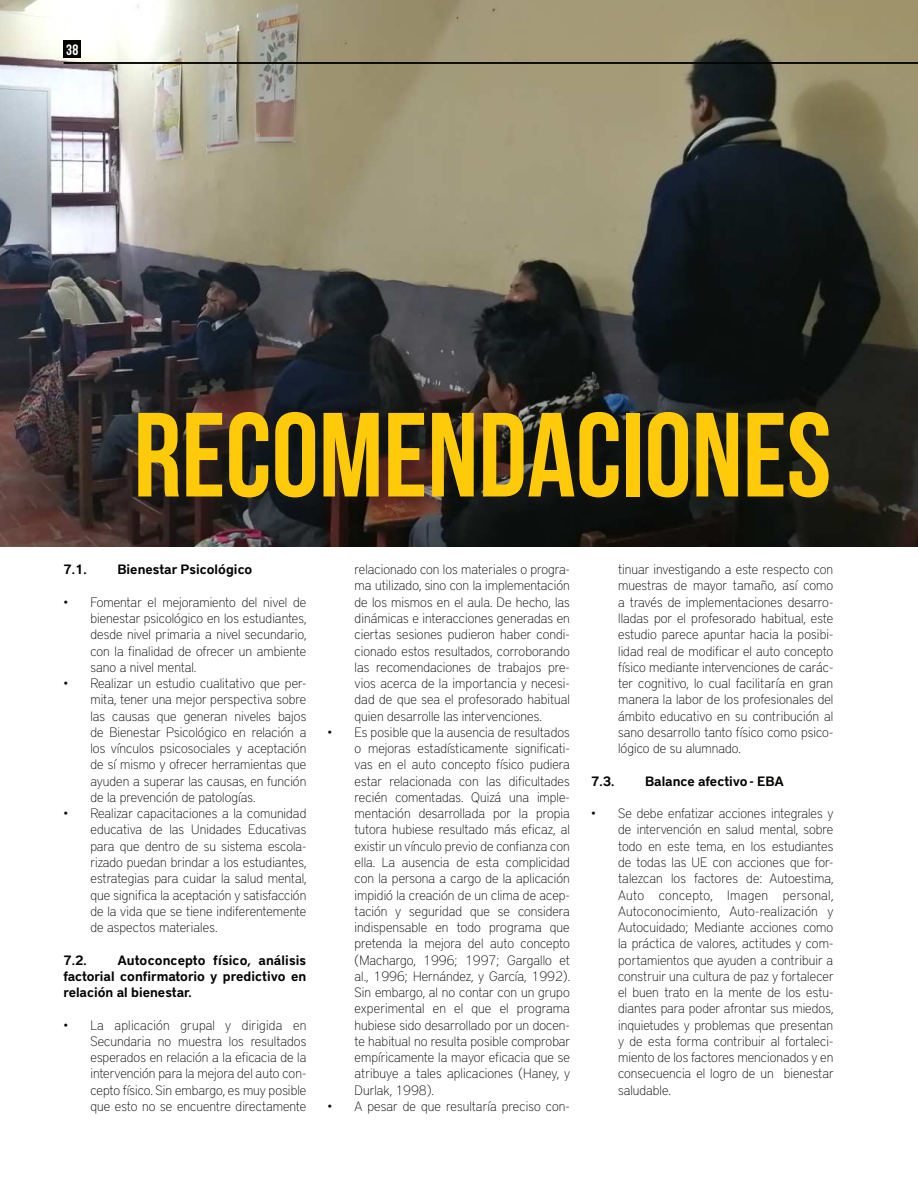
<style>
.page{position:relative;width:918px;height:1188px;background:#fff}
.page>*{position:absolute;margin:0;border:0;box-sizing:border-box;transform-origin:0 0}
.t1{font:700 119.4px "Bebas Neue";color:#feca0a}
.t2{font:15px "Bebas Neue";color:#fff}
.t3{font:100 13.5px/16.2px "District Pro";color:#040503;text-align:justify}
.t4{font:600 13.5px/16.2px "District Pro";color:#040503;text-align:justify}
</style>
<div class="page">
<img style="left:0;top:0;width:918px;height:546px">
<div style="left:135px;top:408px;width:709px;height:105px;background:#231f20;opacity:.3"></div>
<hr style="left:64px;top:62px;width:854px;height:2px;background:#040503">
<div style="left:64px;top:41px;width:17px;height:17px;background:#040503"></div>
<p class="t2" style="left:66px;top:41px;width:14px">38</p>
<h1 class="t1" style="left:134px;top:385px;width:699px">RECOMENDACIONES</h1>
<p class="t4" style="left:63px;top:562px;width:25px">7.1.</p>
<p class="t4" style="left:117px;top:562px;width:137px">Bienestar Psicológico</p>
<p class="t3" style="left:90px;top:594px;width:218px;text-indent:-27px">• Fomentar el mejoramiento del nivel de bienestar psicológico en los estudiantes, desde nivel primaria a nivel secundario, con la finalidad de ofrecer un ambiente sano a nivel mental.</p>
<p class="t3" style="left:90px;top:675px;width:217px;text-indent:-27px">• Realizar un estudio cualitativo que per&shy;mita, tener una mejor perspectiva sobre las causas que generan niveles bajos de Bienestar Psicológico en relación a los vínculos psicosociales y aceptación de sí mismo y ofrecer herramientas que ayuden a superar las causas, en función de la prevención de patologías.</p>
<p class="t3" style="left:90px;top:805px;width:218px;text-indent:-27px">• Realizar capacitaciones a la comunidad educativa de las Unidades Educativas para que dentro de su sistema escola&shy;rizado puedan brindar a los estudiantes, estrategias para cuidar la salud mental, que significa la aceptación y satisfacción de la vida que se tiene indiferentemente de aspectos materiales.</p>
<p class="t4" style="left:63px;top:952px;width:25px">7.2.</p>
<p class="t4" style="left:63px;top:952px;width:244px;text-indent:54px">Autoconcepto físico, análisis factorial confirmatorio y predictivo en relación al bienestar.</p>
<p class="t3" style="left:90px;top:1017px;width:217px;text-indent:-27px">• La aplicación grupal y dirigida en Secundaria no muestra los resultados esperados en relación a la eficacia de la intervención para la mejora del auto con&shy;cepto físico. Sin embargo, es muy posible que esto no se encuentre directamente</p>
<p class="t3" style="left:355px;top:561px;width:217px">relacionado con los materiales o progra&shy;ma utilizado, sino con la implementación de los mismos en el aula. De hecho, las dinámicas e interacciones generadas en ciertas sesiones pudieron haber condi&shy;cionado estos resultados, corroborando las recomendaciones de trabajos pre&shy;vios acerca de la importancia y necesi&shy;dad de que sea el profesorado habitual quien desarrolle las intervenciones.</p>
<p class="t3" style="left:355px;top:724px;width:217px;text-indent:-27px">• Es posible que la ausencia de resultados o mejoras estadísticamente significati&shy;vas en el auto concepto físico pudiera estar relacionada con las dificultades recién comentadas. Quizá una imple&shy;mentación desarrollada por la propia tutora hubiese resultado más eficaz, al existir un vínculo previo de confianza con ella. La ausencia de esta complicidad con la persona a cargo de la aplicación impidió la creación de un clima de acep&shy;tación y seguridad que se considera indispensable en todo programa que pretenda la mejora del auto concepto (Machargo, 1996; 1997; Gargallo et al., 1996; Hernández, y García, 1992).<br>Sin embargo, al no contar con un grupo experimental en el que el programa hubiese sido desarrollado por un docen&shy;te habitual no resulta posible comprobar empíricamente la mayor eficacia que se atribuye a tales aplicaciones (Haney, y Durlak, 1998).</p>
<p class="t3" style="left:328px;top:1098px;width:244px">• A pesar de que resultaría preciso con-</p>
<p class="t3" style="left:618px;top:561px;width:217px">tinuar investigando a este respecto con muestras de mayor tamaño, así como a través de implementaciones desarro&shy;lladas por el profesorado habitual, este estudio parece apuntar hacia la posibi&shy;lidad real de modificar el auto concepto físico mediante intervenciones de carác&shy;ter cognitivo, lo cual facilitaría en gran manera la labor de los profesionales del ámbito educativo en su contribución al sano desarrollo tanto físico como psico&shy;lógico de su alumnado.</p>
<p class="t4" style="left:591px;top:774px;width:25px">7.3.</p>
<p class="t4" style="left:645px;top:774px;width:141px">Balance afectivo - EBA</p>
<p class="t3" style="left:618px;top:805px;width:217px;text-indent:-27px">• Se debe enfatizar acciones integrales y de intervención en salud mental, sobre todo en este tema, en los estudiantes de todas las UE con acciones que for&shy;talezcan los factores de: Autoestima, Auto concepto, Imagen personal, Autoconocimiento, Auto-realización y Autocuidado; Mediante acciones como la práctica de valores, actitudes y com&shy;portamientos que ayuden a contribuir a construir una cultura de paz y fortalecer el buen trato en la mente de los estu&shy;diantes para poder afrontar sus miedos, inquietudes y problemas que presentan y de esta forma contribuir al fortaleci&shy;miento de los factores mencionados y en consecuencia el logro de un bienestar saludable.</p>
</div>
